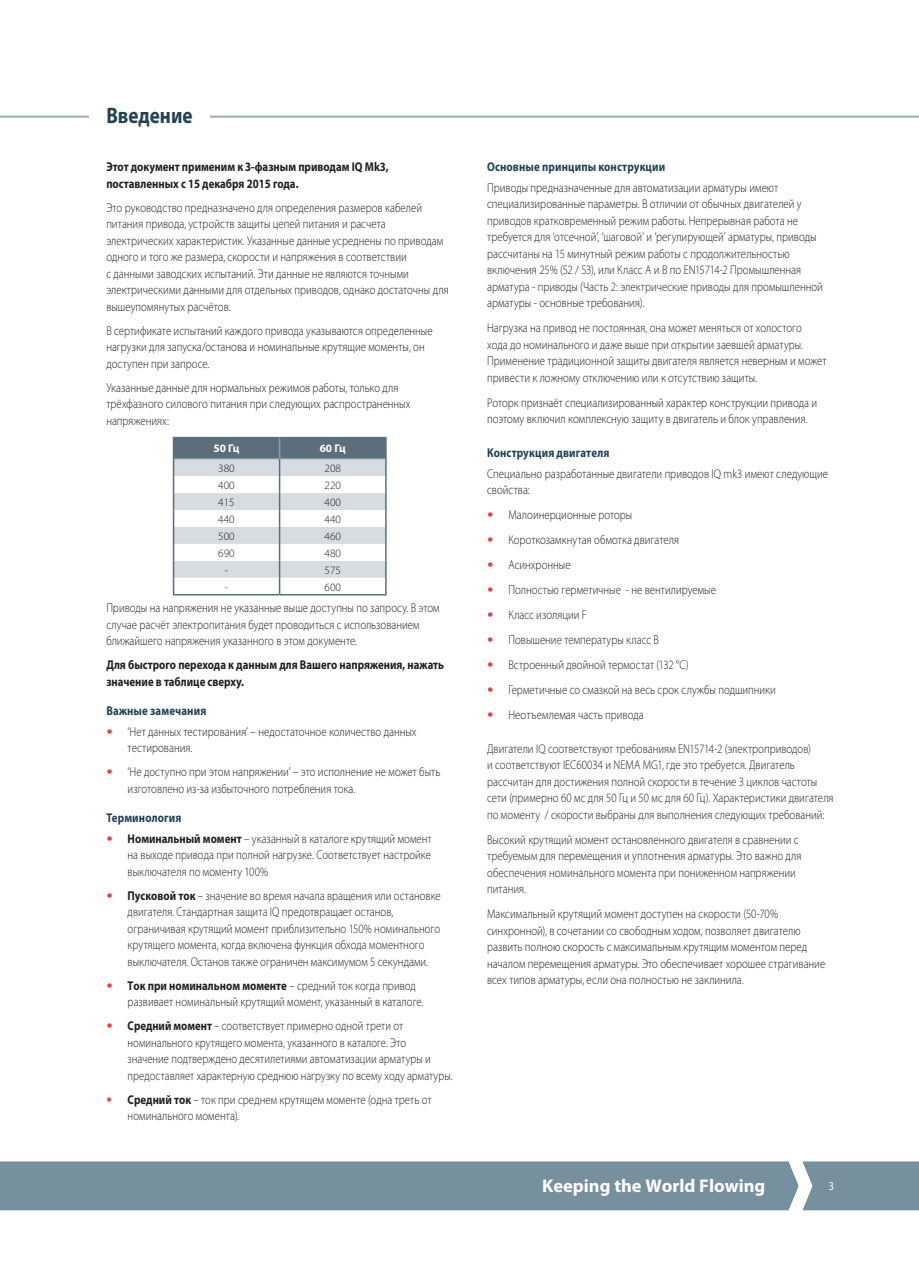
<style>
.page{position:relative;width:919px;height:1263px;background:#fff}
.page>*{position:absolute;margin:0;border:0;box-sizing:border-box;transform-origin:0 0}
.t1{font:700 22.5px "Myriad Pro";color:#244251;scale:.85 1}
.t2{font:700 18.45px "Myriad Pro";color:#fff}
.t3{font:300 12.75px/16.5px "Myriad Pro";letter-spacing:.005em;color:#231f20;scale:.85 1}
.t4{font:300 12.75px/16.5px "Myriad Pro";letter-spacing:.005em;color:#231f20;scale:.84 1}
.t5{font:700 12.75px/16.5px "Myriad Pro";color:#231f20;scale:.85 1}
.t6{font:700 12.75px "Myriad Pro";letter-spacing:.015em;color:#1e4251;scale:.85 1}
.t7{font:12px "Myriad Pro";color:#fff;scale:.85 1}
.t8{font:300 11.25px "Myriad Pro";color:#231f20}
.t9{font:700 11.25px "Myriad Pro";letter-spacing:-.04em;color:#fff}
.s1{font-family:"Frutiger LT Std";color:#ee3a41}
.s2{font-weight:700}
</style>
<div class="page">
<hr style="left:0;top:116px;width:918px;height:2px;background:#a2b1bb">
<div style="left:0;top:1161px;width:918px;height:49px;background:#77909d"></div>
<div style="left:89px;top:106px;width:120px;height:17px;background:#fff"></div>
<hr style="left:173px;top:437px;width:106px;height:1px;background:#5b6f7b">
<hr style="left:279px;top:437px;width:107px;height:1px;background:#5b6f7b">
<svg style="left:173px;top:438px;width:213px;height:157px"></svg>
<h1 class="t1" style="left:106px;top:103px;width:103px">Введение</h1>
<p class="t5" style="left:106px;top:159px;width:333px">Этот документ применим к 3-фазным приводам IQ Mk3, поставленных с 15 декабря 2015 года.</p>
<p class="t3" style="left:106px;top:199px;width:404px">Это руководство предназначено для определения размеров кабелей питания привода, устройств защиты цепей питания и расчета электрических характеристик. Указанные данные усреднены по приводам одного и того же размера, скорости и напряжения в соответствии<br>с данными заводских испытаний. Эти данные не являются точными электрическими данными для отдельных приводов, однако достаточны для вышеупомянутых расчётов.</p>
<p class="t3" style="left:106px;top:322px;width:385px">В сертификате испытаний каждого привода указываются определенные нагрузки для запуска/останова и номинальные крутящие моменты, он доступен при запросе.</p>
<p class="t3" style="left:106px;top:379px;width:359px">Указанные данные для нормальных режимов работы, только для трёхфазного силового питания при следующих распространенных напряжениях:</p>
<p class="t9" style="left:213px;top:442px;width:28px">50 Гц</p>
<p class="t9" style="left:320px;top:442px;width:28px">60 Гц</p>
<p class="t8" style="left:218px;top:462px;width:18px">380</p>
<p class="t8" style="left:324px;top:462px;width:18px">208</p>
<p class="t8" style="left:218px;top:479px;width:18px">400</p>
<p class="t8" style="left:324px;top:479px;width:18px">220</p>
<p class="t8" style="left:218px;top:496px;width:18px">415</p>
<p class="t8" style="left:324px;top:496px;width:18px">400</p>
<p class="t8" style="left:218px;top:513px;width:18px">440</p>
<p class="t8" style="left:324px;top:513px;width:18px">440</p>
<p class="t8" style="left:218px;top:530px;width:18px">500</p>
<p class="t8" style="left:324px;top:530px;width:18px">460</p>
<p class="t8" style="left:218px;top:547px;width:18px">690</p>
<p class="t8" style="left:324px;top:547px;width:18px">480</p>
<p class="t8" style="left:225px;top:564px;width:5px">-</p>
<p class="t8" style="left:324px;top:564px;width:18px">575</p>
<p class="t8" style="left:225px;top:581px;width:5px">-</p>
<p class="t8" style="left:324px;top:581px;width:18px">600</p>
<p class="t3" style="left:106px;top:600px;width:393px">Приводы на напряжения не указанные выше доступны по запросу. В этом случае расчёт электропитания будет проводиться с использованием ближайшего напряжения указанного в этом документе.</p>
<p class="t5" style="left:106px;top:657px;width:399px">Для быстрого перехода к данным для Вашего напряжения, нажать значение в таблице сверху.</p>
<p class="t6" style="left:106px;top:704px;width:119px">Важные замечания</p>
<p class="t3" style="left:128px;top:723px;width:341px;text-indent:-21px"><span class="s1">•</span> ‘Нет данных тестирования’ – недостаточное количество данных тестирования.</p>
<p class="t3" style="left:128px;top:764px;width:369px;text-indent:-21px"><span class="s1">•</span> ‘Не доступно при этом напряжении’ – это исполнение не может быть изготовлено из-за избыточного потребления тока.</p>
<p class="t6" style="left:106px;top:811px;width:90px">Терминология</p>
<p class="t3" style="left:128px;top:830px;width:359px;text-align:justify;text-indent:-21px"><span class="s1">•</span> <span class="s2">Номинальный момент</span> – указанный в каталоге крутящий момент на выходе привода при полной нагрузке. Соответствует настройке выключателя по моменту 100%</p>
<p class="t3" style="left:128px;top:887px;width:370px;text-indent:-21px"><span class="s1">•</span> <span class="s2">Пусковой ток</span> – значение во время начала вращения или остановке двигателя. Стандартная защита IQ предотвращает останов, ограничивая крутящий момент приблизительно 150% номинального крутящего момента, когда включена функция обхода моментного выключателя. Останов также ограничен максимумом 5 секундами.</p>
<p class="t3" style="left:128px;top:977px;width:349px;text-indent:-21px"><span class="s1">•</span> <span class="s2">Ток при номинальном моменте</span> – средний ток когда привод развивает номинальный крутящий момент, указанный в каталоге.</p>
<p class="t4" style="left:128px;top:1018px;width:388px;text-indent:-21px"><span class="s1">•</span> <span class="s2">Средний момент</span> – соответствует примерно одной трети от номинального крутящего момента, указанного в каталоге. Это<br>значение подтверждено десятилетиями автоматизации арматуры и предоставляет характерную среднюю нагрузку по всему ходу арматуры.</p>
<p class="t3" style="left:128px;top:1091px;width:359px;text-indent:-21px"><span class="s1">•</span> <span class="s2">Средний ток</span> – ток при среднем крутящем моменте (одна треть от номинального момента).</p>
<p class="t6" style="left:487px;top:160px;width:211px">Основные принципы конструкции</p>
<p class="t3" style="left:487px;top:180px;width:396px">Приводы предназначенные для автоматизации арматуры имеют специализированные параметры. В отличии от обычных двигателей у приводов кратковременный режим работы. Непрерывная работа не требуется для ‘отсечной’, ‘шаговой’ и ‘регулирующей’ арматуры, приводы рассчитаны на 15 минутный режим работы с продолжительностью включения 25% (S2 / S3), или Класс A и B по EN15714-2 Промышленная арматура - приводы (Часть 2: электрические приводы для промышленной арматуры - основные требования).</p>
<p class="t3" style="left:487px;top:320px;width:401px">Нагрузка на привод не постоянная, она может меняться от холостого<br>хода до номинального и даже выше при открытии заевшей арматуры.<br>Применение традиционной защиты двигателя является неверным и может привести к ложному отключению или к отсутствию защиты.</p>
<p class="t3" style="left:487px;top:395px;width:390px">Роторк признаёт специализированный характер конструкции привода и поэтому включил комплексную защиту в двигатель и блок управления.</p>
<p class="t6" style="left:487px;top:445px;width:145px">Конструкция двигателя</p>
<p class="t3" style="left:487px;top:465px;width:402px">Специально разработанные двигатели приводов IQ mk3 имеют следующие свойства:</p>
<p class="t3" style="left:487px;top:507px;width:172px"><span class="s1">•</span> Малоинерционные роторы</p>
<p class="t3" style="left:487px;top:532px;width:227px"><span class="s1">•</span> Короткозамкнутая обмотка двигателя</p>
<p class="t3" style="left:487px;top:557px;width:100px"><span class="s1">•</span> Асинхронные</p>
<p class="t3" style="left:487px;top:582px;width:271px"><span class="s1">•</span> Полностью герметичные - не вентилируемые</p>
<p class="t3" style="left:487px;top:607px;width:119px"><span class="s1">•</span> Класс изоляции F</p>
<p class="t3" style="left:487px;top:632px;width:204px"><span class="s1">•</span> Повышение температуры класс B</p>
<p class="t3" style="left:487px;top:657px;width:238px"><span class="s1">•</span> Встроенный двойной термостат (132 °C)</p>
<p class="t3" style="left:487px;top:682px;width:341px"><span class="s1">•</span> Герметичные со смазкой на весь срок службы подшипники</p>
<p class="t3" style="left:487px;top:707px;width:186px"><span class="s1">•</span> Неотъемлемая часть привода</p>
<p class="t3" style="left:487px;top:740px;width:409px">Двигатели IQ соответствуют требованиям EN15714-2 (электроприводов)<br>и соответствуют IEC60034 и NEMA MG1, где это требуется. Двигатель рассчитан для достижения полной скорости в течение 3 циклов частоты сети (примерно 60 мс для 50 Гц и 50 мс для 60 Гц). Характеристики двигателя по моменту / скорости выбраны для выполнения следующих требований:</p>
<p class="t3" style="left:487px;top:831px;width:371px">Высокий крутящий момент остановленного двигателя в сравнении с требуемым для перемещения и уплотнения арматуры. Это важно для обеспечения номинального момента при пониженном напряжении питания.</p>
<p class="t3" style="left:487px;top:906px;width:399px">Максимальный крутящий момент доступен на скорости (50-70% синхронной), в сочетании со свободным ходом, позволяет двигателю развить полною скорость с максимальным крутящим моментом перед началом перемещения арматуры. Это обеспечивает хорошее страгивание всех типов арматуры, если она полностью не заклинила.</p>
<h2 class="t2" style="left:542px;top:1176px;width:225px">Keeping the World Flowing</h2>
<p class="t7" style="left:828px;top:1180px;width:8px">3</p>
</div>
